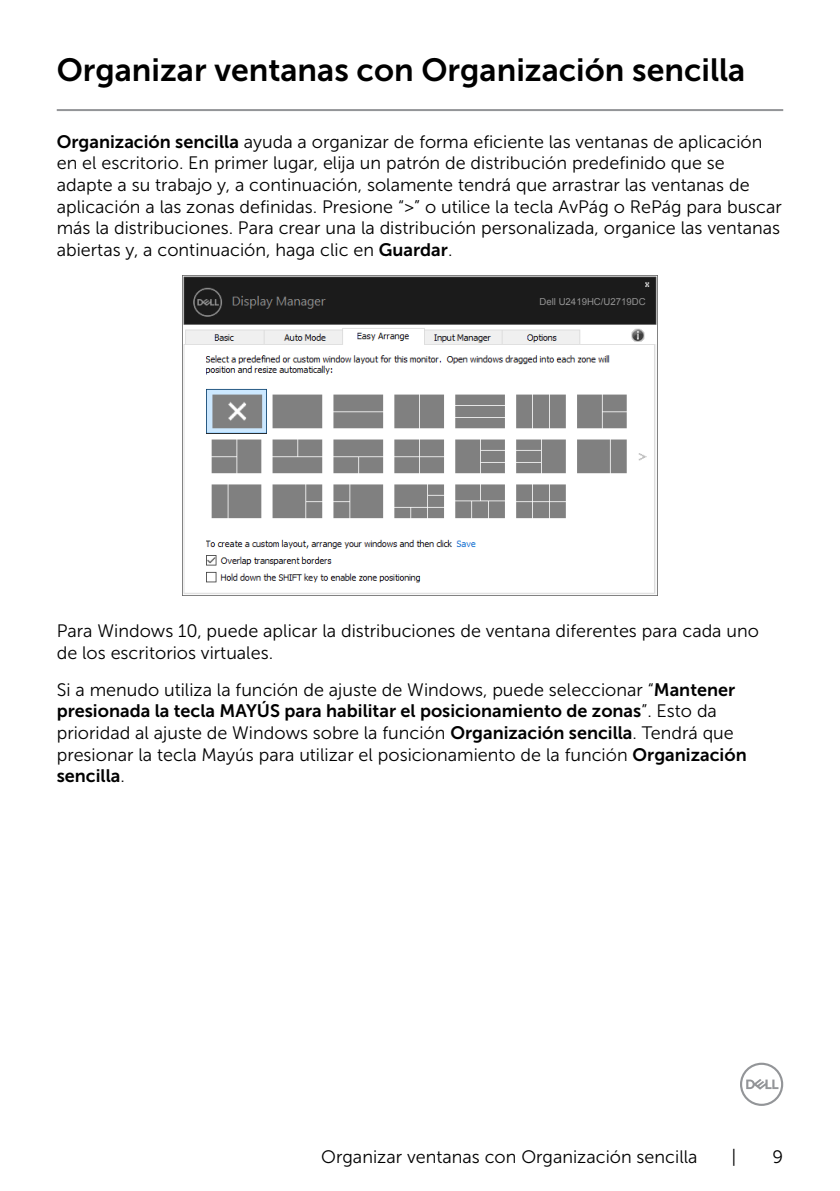
<style>
.page{position:relative;width:840px;height:1191px;background:#fff}
.page>*{position:absolute;margin:0;border:0;box-sizing:border-box;transform-origin:0 0}
.t1{font:32px "Museo Sans For Dell 700";color:#000}
.t2{font:18px/21.6px "Museo Sans For Dell 300";color:#000}
.t3{font:18px "Museo Sans For Dell 700";color:#000}
.t4{font:9.6px "Arial";color:#939393}
.s1{font-family:"Museo Sans For Dell 700"}
.s2{font-family:"Museo Sans For Dell 300"}
</style>
<div class="page">
<svg style="left:740px;top:1062px;width:42px;height:44px"></svg>
<hr style="left:57px;top:109px;width:725px;height:2px;background:#939598">
<img style="left:182px;top:275px;width:475px;height:320px">
<div style="left:539px;top:295px;width:103px;height:11px;background:#1b1b1b"></div>
<h1 class="t1" style="left:57px;top:52px;width:689px">Organizar ventanas con Organización sencilla</h1>
<p class="t2" style="left:57px;top:131px;width:726px"><span class="s1">Organización sencilla</span> ayuda a organizar de forma eficiente las ventanas de aplicación en el escritorio. En primer lugar, elija un patrón de distribución predefinido que se adapte a su trabajo y, a continuación, solamente tendrá que arrastrar las ventanas de aplicación a las zonas definidas. Presione “&gt;” o utilice la tecla AvPág o RePág para buscar más la distribuciones. Para crear una la distribución personalizada, organice las ventanas abiertas y, a continuación, haga clic en <span class="s1">Guardar</span>.</p>
<p class="t4" style="left:539px;top:295px;width:108px">Dell U2419HC/U2719DC</p>
<p class="t2" style="left:57px;top:620px;width:703px">Para Windows 10, puede aplicar la distribuciones de ventana diferentes para cada uno de los escritorios virtuales.</p>
<p class="t2" style="left:57px;top:679px;width:679px">Si a menudo utiliza la función de ajuste de Windows, puede seleccionar “<span class="s1">Mantener</span></p>
<p class="t3" style="left:57px;top:701px;width:661px">presionada la tecla MAYÚS para habilitar el posicionamiento de zonas<span class="s2">”. Esto da</span></p>
<p class="t2" style="left:57px;top:722px;width:691px">prioridad al ajuste de Windows sobre la función <span class="s1">Organización sencilla</span>. Tendrá que presionar la tecla Mayús para utilizar el posicionamiento de la función <span class="s1">Organización</span></p>
<p class="t3" style="left:57px;top:766px;width:70px">sencilla<span class="s2">.</span></p>
<p class="t2" style="left:321px;top:1145px;width:377px">Organizar ventanas con Organización sencilla</p>
<p class="t2" style="left:731px;top:1145px;width:6px">|</p>
<p class="t2" style="left:772px;top:1145px;width:12px">9</p>
</div>
